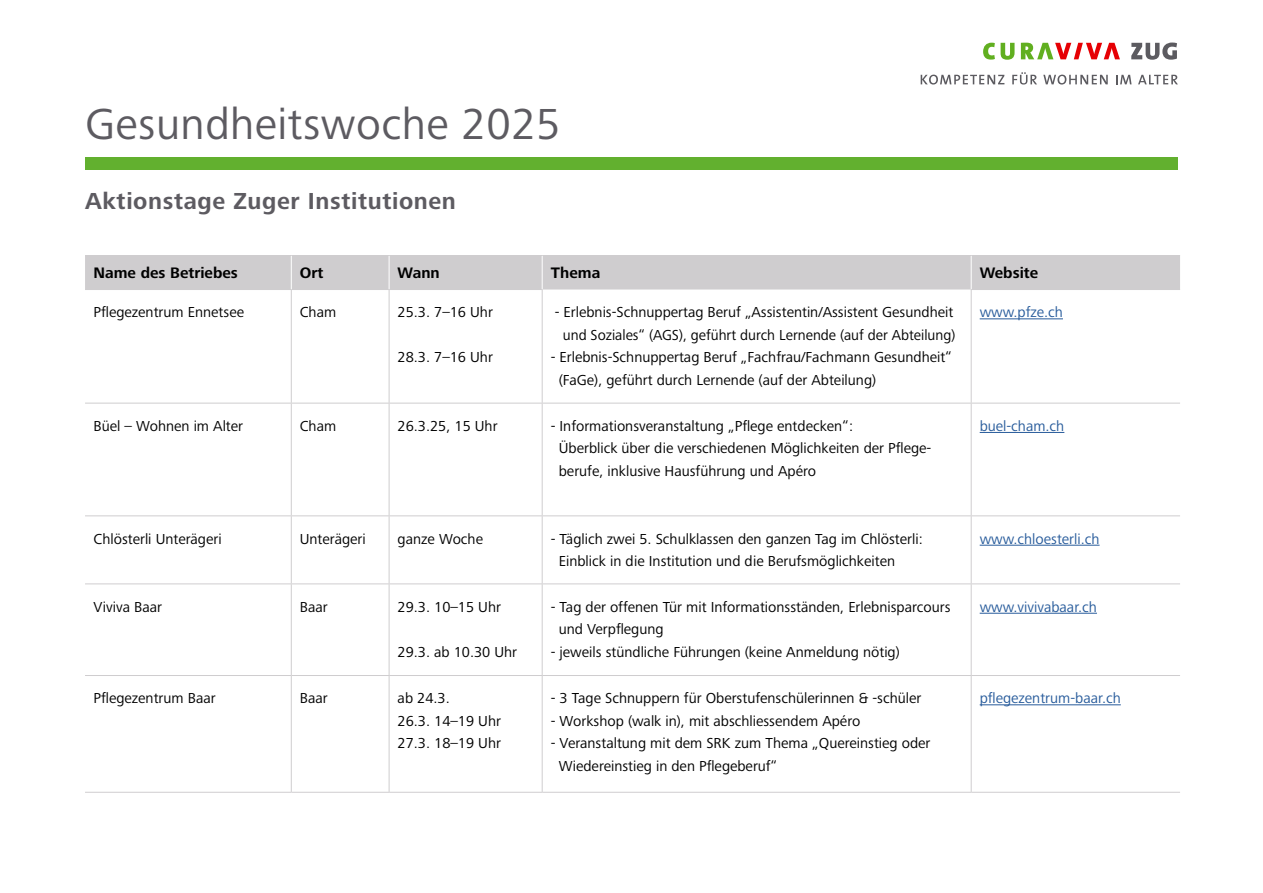
<style>
.page{position:relative;width:1263px;height:893px;background:#fff}
.page>*{position:absolute;margin:0;border:0;box-sizing:border-box;transform-origin:0 0}
.t1{font:45px "Frutiger Next Pro";letter-spacing:.01em;color:#5d5b61}
.t2{font:700 24px "Frutiger Next Pro";letter-spacing:.025em;color:#5d5b61}
.t3{font:700 15.75px "Frutiger Next Pro";color:#000}
.t4{font:15px/22.5px "Frutiger Next Pro";color:#000}
.t5{font:15px "Frutiger Next Pro";color:#275b9b}
</style>
<div class="page">
<div style="left:85px;top:157px;width:1093px;height:13px;background:#62b02f"></div>
<svg style="left:983px;top:43px;width:31px;height:17px"></svg>
<svg style="left:1021px;top:43px;width:99px;height:16px"></svg>
<svg style="left:1131px;top:43px;width:46px;height:17px"></svg>
<svg style="left:921px;top:75px;width:83px;height:10px"></svg>
<svg style="left:1012px;top:72px;width:25px;height:13px"></svg>
<svg style="left:1043px;top:75px;width:65px;height:10px"></svg>
<svg style="left:1116px;top:75px;width:15px;height:9px"></svg>
<svg style="left:1138px;top:75px;width:40px;height:9px"></svg>
<div style="left:85px;top:256px;width:1095px;height:34px;background:#cfcdcf"></div>
<hr style="left:85px;top:255px;width:206px;height:1px;background:#cfcdcf">
<hr style="left:291px;top:255px;width:98px;height:1px;background:#cfcdcf">
<hr style="left:389px;top:255px;width:153px;height:1px;background:#cfcdcf">
<hr style="left:542px;top:255px;width:429px;height:1px;background:#cfcdcf">
<hr style="left:971px;top:255px;width:209px;height:1px;background:#cfcdcf">
<hr style="left:85px;top:289px;width:206px;height:1px;background:#cfcdcf">
<hr style="left:291px;top:289px;width:98px;height:1px;background:#cfcdcf">
<hr style="left:291px;top:290px;width:1px;height:113px;background:#cfcdcf">
<hr style="left:389px;top:289px;width:154px;height:1px;background:#cfcdcf">
<hr style="left:389px;top:290px;width:1px;height:113px;background:#cfcdcf">
<hr style="left:542px;top:290px;width:1px;height:113px;background:#cfcdcf">
<hr style="left:971px;top:289px;width:209px;height:1px;background:#cfcdcf">
<hr style="left:85px;top:403px;width:206px;height:1px;background:#cfcdcf">
<hr style="left:291px;top:403px;width:98px;height:1px;background:#cfcdcf">
<hr style="left:291px;top:403px;width:1px;height:112px;background:#cfcdcf">
<hr style="left:389px;top:403px;width:153px;height:1px;background:#cfcdcf">
<hr style="left:389px;top:403px;width:1px;height:112px;background:#cfcdcf">
<hr style="left:542px;top:403px;width:429px;height:1px;background:#cfcdcf">
<hr style="left:542px;top:403px;width:1px;height:112px;background:#cfcdcf">
<hr style="left:971px;top:403px;width:209px;height:1px;background:#cfcdcf">
<hr style="left:85px;top:515px;width:206px;height:1px;background:#cfcdcf">
<hr style="left:291px;top:515px;width:98px;height:1px;background:#cfcdcf">
<hr style="left:291px;top:516px;width:1px;height:67px;background:#cfcdcf">
<hr style="left:389px;top:515px;width:153px;height:1px;background:#cfcdcf">
<hr style="left:389px;top:516px;width:1px;height:67px;background:#cfcdcf">
<hr style="left:542px;top:515px;width:429px;height:1px;background:#cfcdcf">
<hr style="left:542px;top:516px;width:1px;height:67px;background:#cfcdcf">
<hr style="left:971px;top:515px;width:209px;height:1px;background:#cfcdcf">
<hr style="left:85px;top:583px;width:206px;height:1px;background:#cfcdcf">
<hr style="left:291px;top:583px;width:98px;height:1px;background:#cfcdcf">
<hr style="left:291px;top:584px;width:1px;height:91px;background:#cfcdcf">
<hr style="left:389px;top:583px;width:153px;height:1px;background:#cfcdcf">
<hr style="left:389px;top:584px;width:1px;height:91px;background:#cfcdcf">
<hr style="left:542px;top:583px;width:429px;height:1px;background:#cfcdcf">
<hr style="left:542px;top:584px;width:1px;height:91px;background:#cfcdcf">
<hr style="left:971px;top:583px;width:209px;height:1px;background:#cfcdcf">
<hr style="left:85px;top:675px;width:206px;height:1px;background:#cfcdcf">
<hr style="left:291px;top:675px;width:98px;height:1px;background:#cfcdcf">
<hr style="left:291px;top:676px;width:1px;height:116px;background:#cfcdcf">
<hr style="left:389px;top:675px;width:153px;height:1px;background:#cfcdcf">
<hr style="left:389px;top:676px;width:1px;height:116px;background:#cfcdcf">
<hr style="left:542px;top:675px;width:429px;height:1px;background:#cfcdcf">
<hr style="left:542px;top:676px;width:1px;height:116px;background:#cfcdcf">
<hr style="left:971px;top:675px;width:209px;height:1px;background:#cfcdcf">
<hr style="left:85px;top:792px;width:206px;height:1px;background:#cfcdcf">
<hr style="left:291px;top:792px;width:98px;height:1px;background:#cfcdcf">
<hr style="left:389px;top:792px;width:153px;height:1px;background:#cfcdcf">
<hr style="left:542px;top:792px;width:429px;height:1px;background:#cfcdcf">
<hr style="left:971px;top:792px;width:209px;height:1px;background:#cfcdcf">
<hr style="left:291px;top:256px;width:1px;height:33px;background:#fff">
<hr style="left:389px;top:256px;width:1px;height:33px;background:#fff">
<hr style="left:542px;top:256px;width:1px;height:33px;background:#fff">
<hr style="left:971px;top:290px;width:1px;height:113px;background:#cfcdcf">
<hr style="left:971px;top:403px;width:1px;height:112px;background:#cfcdcf">
<hr style="left:971px;top:516px;width:1px;height:67px;background:#cfcdcf">
<hr style="left:971px;top:584px;width:1px;height:91px;background:#cfcdcf">
<hr style="left:971px;top:676px;width:1px;height:116px;background:#cfcdcf">
<hr style="left:971px;top:256px;width:1px;height:33px;background:#fff">
<hr style="left:980px;top:318px;width:83px;height:1px;background:#275b9b">
<hr style="left:980px;top:432px;width:84px;height:1px;background:#275b9b">
<hr style="left:980px;top:545px;width:119px;height:1px;background:#275b9b">
<hr style="left:980px;top:613px;width:117px;height:1px;background:#275b9b">
<hr style="left:980px;top:704px;width:141px;height:1px;background:#275b9b">
<h1 class="t1" style="left:85px;top:98px;width:477px">Gesundheitswoche 2025</h1>
<h2 class="t2" style="left:85px;top:187px;width:372px">Aktionstage Zuger Institutionen</h2>
<p class="t3" style="left:94px;top:264px;width:146px">Name des Betriebes</p>
<p class="t3" style="left:300px;top:264px;width:25px">Ort</p>
<p class="t3" style="left:398px;top:264px;width:44px">Wann</p>
<p class="t3" style="left:551px;top:264px;width:51px">Thema</p>
<p class="t3" style="left:980px;top:264px;width:60px">Website</p>
<p class="t4" style="left:94px;top:301px;width:152px">Pflegezentrum Ennetsee</p>
<p class="t4" style="left:300px;top:301px;width:38px">Cham</p>
<p class="t4" style="left:398px;top:301px;width:97px">25.3. 7–16 Uhr</p>
<p class="t4" style="left:398px;top:346px;width:97px">28.3. 7–16 Uhr</p>
<p class="t4" style="left:555px;top:301px;width:402px;text-align:center">- Erlebnis-Schnuppertag Beruf „Assistentin/Assistent Gesundheit und Soziales“ (AGS), geführt durch Lernende (auf der Abteilung)</p>
<p class="t4" style="left:559px;top:346px;width:395px;text-indent:-8px">- Erlebnis-Schnuppertag Beruf „Fachfrau/Fachmann Gesundheit“ (FaGe), geführt durch Lernende (auf der Abteilung)</p>
<p class="t5" style="left:980px;top:304px;width:85px">www.pfze.ch</p>
<p class="t4" style="left:94px;top:415px;width:151px">Büel – Wohnen im Alter</p>
<p class="t4" style="left:300px;top:415px;width:38px">Cham</p>
<p class="t4" style="left:398px;top:415px;width:101px">26.3.25, 15 Uhr</p>
<p class="t4" style="left:559px;top:415px;width:374px;text-indent:-8px">- Informationsveranstaltung „Pflege entdecken“:<br>Überblick über die verschiedenen Möglichkeiten der Pflege&shy;berufe, inklusive Hausführung und Apéro</p>
<p class="t5" style="left:980px;top:417px;width:86px">buel-cham.ch</p>
<p class="t4" style="left:94px;top:527px;width:130px">Chlösterli Unterägeri</p>
<p class="t4" style="left:300px;top:527px;width:67px">Unterägeri</p>
<p class="t4" style="left:398px;top:527px;width:87px">ganze Woche</p>
<p class="t4" style="left:559px;top:527px;width:365px;text-indent:-8px">- Täglich zwei 5. Schulklassen den ganzen Tag im Chlösterli:<br>Einblick in die Institution und die Berufsmöglichkeiten</p>
<p class="t5" style="left:980px;top:530px;width:121px">www.chloesterli.ch</p>
<p class="t4" style="left:94px;top:595px;width:70px">Viviva Baar</p>
<p class="t4" style="left:300px;top:595px;width:29px">Baar</p>
<p class="t4" style="left:398px;top:595px;width:105px">29.3. 10–15 Uhr</p>
<p class="t4" style="left:398px;top:640px;width:121px">29.3. ab 10.30 Uhr</p>
<p class="t4" style="left:559px;top:595px;width:393px;text-indent:-8px">- Tag der offenen Tür mit Informationsständen, Erlebnisparcours und Verpflegung</p>
<p class="t4" style="left:551px;top:640px;width:351px">- jeweils stündliche Führungen (keine Anmeldung nötig)</p>
<p class="t5" style="left:980px;top:598px;width:119px">www.vivivabaar.ch</p>
<p class="t4" style="left:94px;top:687px;width:124px">Pflegezentrum Baar</p>
<p class="t4" style="left:300px;top:687px;width:29px">Baar</p>
<p class="t4" style="left:398px;top:687px;width:105px">ab 24.3.<br>26.3. 14–19 Uhr<br>27.3. 18–19 Uhr</p>
<p class="t4" style="left:551px;top:687px;width:372px">- 3 Tage Schnuppern für Oberstufenschülerinnen &amp; -schüler</p>
<p class="t4" style="left:551px;top:710px;width:311px">- Workshop (walk in), mit abschliessendem Apéro</p>
<p class="t4" style="left:559px;top:732px;width:373px;text-indent:-8px">- Veranstaltung mit dem SRK zum Thema „Quereinstieg oder<br>Wiedereinstieg in den Pflegeberuf“</p>
<p class="t5" style="left:980px;top:690px;width:143px">pflegezentrum-baar.ch</p>
</div>
